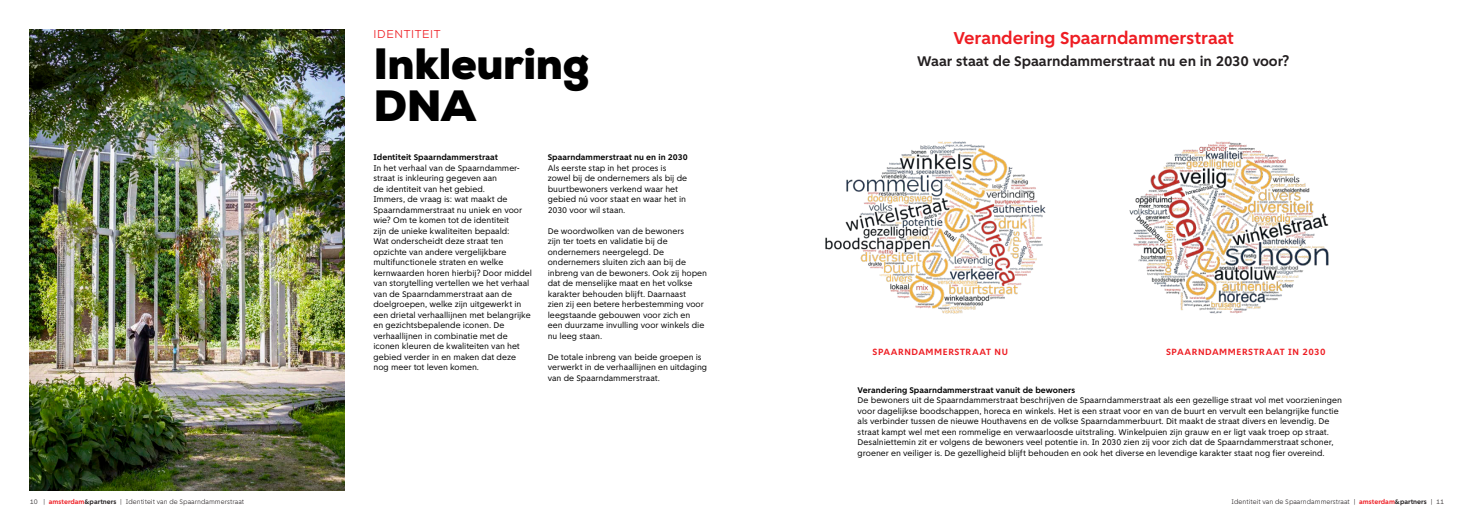
<style>
.page{position:relative;width:1474px;height:521px;background:#fff}
.page>*{position:absolute;margin:0;border:0;box-sizing:border-box;transform-origin:0 0}
.HEADER2{font:900 43.75px "Nexa";letter-spacing:-.01em;color:#000}
.BODY{font:700 18.38px "Amsterdam Sans";letter-spacing:-.005em;color:#ee1d23}
.BODY-2{font:700 14.88px "Amsterdam Sans";letter-spacing:-.005em;color:#231f20}
.SUB2{font:11.38px "Nexa";letter-spacing:.06em;color:#ee1d23}
.SUB2-2{font:700 9.62px "Amsterdam Sans";letter-spacing:.06em;color:#ee1d23}
.BODY-3{font:8.75px/10.5px "Amsterdam Sans";letter-spacing:-.005em;color:#000}
.BODY-4{font:700 8.75px "Amsterdam Sans";letter-spacing:.005em;color:#000}
.t1{font:300 7px "Amsterdam Sans";color:#231f20}
.s1{font-weight:700;color:#ee1d23}
.s2{font-weight:700}
.s3{font-size:6.91px}
</style>
<div class="page">
<img style="left:825px;top:141px;width:221px;height:173px">
<img style="left:1129px;top:141px;width:200px;height:173px">
<img style="left:30px;top:30px;width:314px;height:461px">
<p class="SUB2" style="left:373px;top:27px;width:69px">IDENTITEIT</p>
<p class="HEADER2" style="left:373px;top:36px;width:218px">Inkleuring</p>
<p class="HEADER2" style="left:373px;top:77px;width:104px">DNA</p>
<p class="BODY-4" style="left:373px;top:152px;width:126px">Identiteit Spaarndammerstraat</p>
<p class="BODY-3" style="left:373px;top:163px;width:160px">In het verhaal van de Spaarndammer&shy;straat is inkleuring gegeven aan<br>de identiteit van het gebied.<br>Immers, de vraag is: wat maakt de Spaarndammerstraat nu uniek en voor wie? Om te komen tot de identiteit<br>zijn de unieke kwaliteiten bepaald:<br>Wat onderscheidt deze straat ten opzichte van andere vergelijkbare multifunctionele straten en welke kernwaarden horen hierbij? Door middel van storytelling vertellen we het verhaal van de Spaarndammerstraat aan de doelgroepen, welke zijn uitgewerkt in een drietal verhaallijnen met belangrijke en gezichtsbepalende iconen. De verhaallijnen in combinatie met de iconen kleuren de kwaliteiten van het gebied verder in en maken dat deze nog meer tot leven komen.</p>
<p class="BODY-4" style="left:548px;top:152px;width:141px">Spaarndammerstraat nu en in 2030</p>
<p class="BODY-3" style="left:548px;top:163px;width:141px">Als eerste stap in het proces is zowel bij de ondernemers als bij de buurtbewoners verkend waar het gebied nú voor staat en waar het in<br>2030 voor wil staan.</p>
<p class="BODY-3" style="left:548px;top:226px;width:161px">De woordwolken van de bewoners<br>zijn ter toets en validatie bij de ondernemers neergelegd. De ondernemers sluiten zich aan bij de inbreng van de bewoners. Ook zij hopen dat de menselijke maat en het volkse karakter behouden blijft. Daarnaast<br>zien zij een betere herbestemming voor leegstaande gebouwen voor zich en een duurzame invulling voor winkels die nu leeg staan.</p>
<p class="BODY-3" style="left:548px;top:352px;width:161px">De totale inbreng van beide groepen is verwerkt in de verhaallijnen en uitdaging van de Spaarndammerstraat.</p>
<p class="BODY" style="left:953px;top:27px;width:282px">Verandering Spaarndammerstraat</p>
<p class="BODY-2" style="left:917px;top:52px;width:374px">Waar staat de Spaarndammerstraat nu en in 2030 voor?</p>
<p class="SUB2-2" style="left:872px;top:346px;width:137px">SPAARNDAMMERSTRAAT NU</p>
<p class="SUB2-2" style="left:1166px;top:346px;width:161px">SPAARNDAMMERSTRAAT IN 2030</p>
<p class="BODY-4" style="left:857px;top:385px;width:219px">Verandering Spaarndammerstraat vanuit de bewoners</p>
<p class="BODY-3" style="left:857px;top:395px;width:485px">De bewoners uit de Spaarndammerstraat beschrijven de Spaarndammerstraat als een gezellige straat vol met voorzieningen voor dagelijkse boodschappen, horeca en winkels. Het is een straat voor en van de buurt en vervult een belangrijke functie als verbinder tussen de nieuwe Houthavens en de volkse Spaarndammerbuurt. Dit maakt de straat divers en levendig. De straat kampt wel met een rommelige en verwaarloosde uitstraling. Winkelpuien zijn grauw en er ligt vaak troep op straat.<br>Desalniettemin zit er volgens de bewoners veel potentie in. In 2030 zien zij voor zich dat de Spaarndammerstraat schoner, groener en veiliger is. De gezelligheid blijft behouden en ook het diverse en levendige karakter staat nog fier overeind.</p>
<p class="t1" style="left:30px;top:497px;width:216px">10 | <span class="s1">amsterdam</span><span class="s2">&amp;partners</span> <span class="s3">|</span> Identiteit van de Spaarndammerstraat</p>
<p class="t1" style="left:1231px;top:497px;width:214px">Identiteit van de Spaarndammerstraat | <span class="s1">amsterdam</span><span class="s2">&amp;partners</span> | 11</p>
</div>
